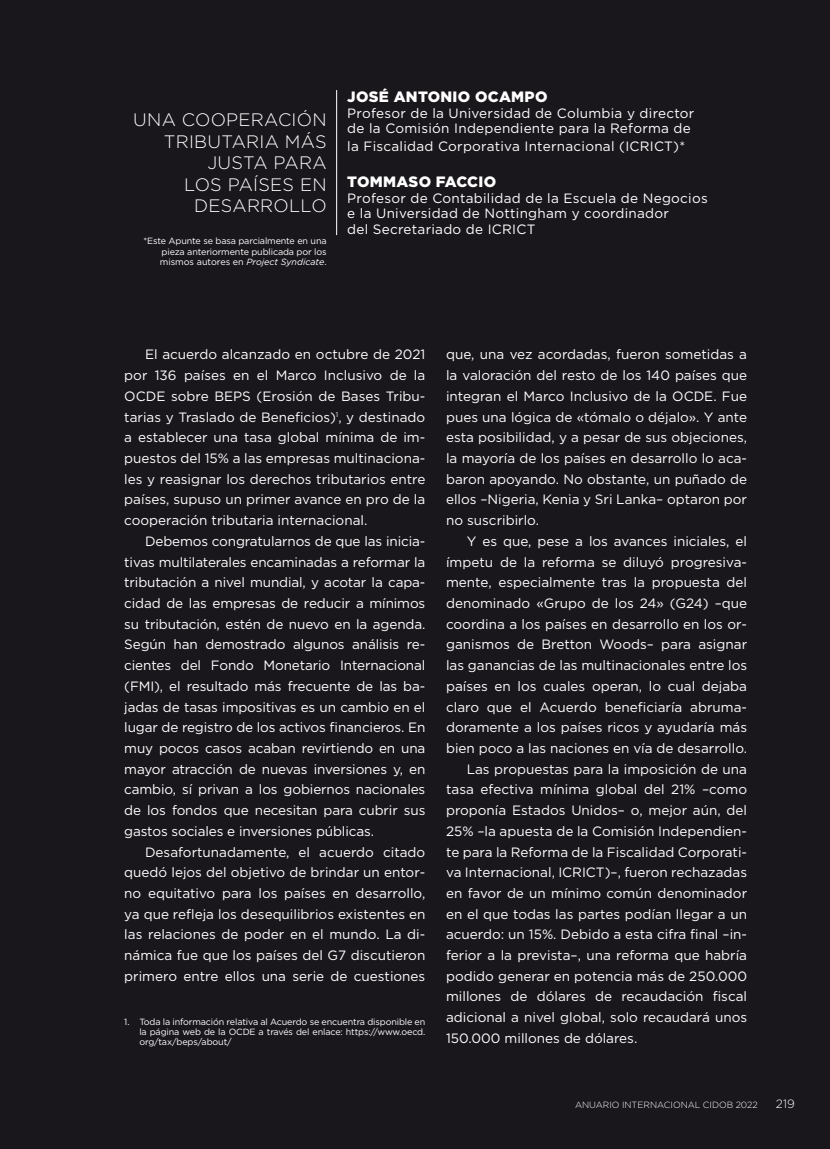
<style>
.page{position:relative;width:830px;height:1149px;background:#fff}
.page>*{position:absolute;margin:0;border:0;box-sizing:border-box;transform-origin:0 0}
.t1{font:300 18px/21.6px "Gotham";letter-spacing:.015em;color:#fff;text-align:right}
.t2{font:900 15px "Gotham";letter-spacing:.02em;color:#fff}
.t3{font:13.5px/20.7px "Gotham";color:#fff;text-align:justify}
.t4{font:13.5px/15.6px "Gotham";letter-spacing:.02em;color:#fff}
.t5{font:300 12px "Gotham";color:#fff}
.t6{font:9px/10.4px "Gotham";letter-spacing:-.015em;color:#fff;text-align:justify}
.t7{font:300 9px "Gotham";color:#fff}
.s1{font-style:italic}
</style>
<div class="page">
<div style="left:0;top:0;width:829px;height:1148px;background:#1a171c"></div>
<hr style="left:336px;top:90px;width:1px;height:145px;background:#fff">
<h1 class="t1" style="left:133px;top:108px;width:195px">UNA COOPERACIÓN<br>TRIBUTARIA MÁS<br>JUSTA PARA<br>LOS PAÍSES EN<br>DESARROLLO</h1>
<p class="t6" style="left:160px;top:236px;width:168px;text-indent:-16px">*Este Apunte se basa parcialmente en una pieza anteriormente publicada por los mismos autores en <span class="s1">Project Syndicate</span>.</p>
<p class="t2" style="left:347px;top:86px;width:201px">JOSÉ ANTONIO OCAMPO</p>
<p class="t4" style="left:347px;top:105px;width:348px">Profesor de la Universidad de Columbia y director de la Comisión Independiente para la Reforma de</p>
<p class="t4" style="left:347px;top:138px;width:339px">la Fiscalidad Corporativa Internacional (ICRICT)*</p>
<p class="t2" style="left:347px;top:171px;width:150px">TOMMASO FACCIO</p>
<p class="t4" style="left:347px;top:190px;width:362px">Profesor de Contabilidad de la Escuela de Negocios e la Universidad de Nottingham y coordinador<br>del Secretariado de ICRICT</p>
<p class="t3" style="left:124px;top:344px;width:302px;text-indent:21px">El acuerdo alcanzado en octubre de 2021 por 136 países en el Marco Inclusivo de la OCDE sobre BEPS (Erosión de Bases Tribu&shy;tarias y Traslado de Beneficios)<sup>1</sup>, y destinado a establecer una tasa global mínima de im&shy;puestos del 15% a las empresas multinaciona&shy;les y reasignar los derechos tributarios entre países, supuso un primer avance en pro de la cooperación tributaria internacional.</p>
<p class="t3" style="left:124px;top:530px;width:302px;text-indent:21px">Debemos congratularnos de que las inicia&shy;tivas multilaterales encaminadas a reformar la tributación a nivel mundial, y acotar la capa&shy;cidad de las empresas de reducir a mínimos su tributación, estén de nuevo en la agenda.<br>Según han demostrado algunos análisis re&shy;cientes del Fondo Monetario Internacional (FMI), el resultado más frecuente de las ba&shy;jadas de tasas impositivas es un cambio en el lugar de registro de los activos financieros. En muy pocos casos acaban revirtiendo en una mayor atracción de nuevas inversiones y, en cambio, sí privan a los gobiernos nacionales de los fondos que necesitan para cubrir sus gastos sociales e inversiones públicas.</p>
<p class="t3" style="left:124px;top:840px;width:302px;text-indent:21px">Desafortunadamente, el acuerdo citado quedó lejos del objetivo de brindar un entor&shy;no equitativo para los países en desarrollo, ya que refleja los desequilibrios existentes en las relaciones de poder en el mundo. La di&shy;námica fue que los países del G7 discutieron primero entre ellos una serie de cuestiones</p>
<p class="t6" style="left:139px;top:1015px;width:287px;text-indent:-15px">1. Toda la información relativa al Acuerdo se encuentra disponible en la página web de la OCDE a través del enlace: https://www.oecd. org/tax/beps/about/</p>
<p class="t3" style="left:446px;top:344px;width:302px">que, una vez acordadas, fueron sometidas a la valoración del resto de los 140 países que integran el Marco Inclusivo de la OCDE. Fue pues una lógica de «tómalo o déjalo». Y ante esta posibilidad, y a pesar de sus objeciones, la mayoría de los países en desarrollo lo aca&shy;baron apoyando. No obstante, un puñado de ellos –Nigeria, Kenia y Sri Lanka– optaron por no suscribirlo.</p>
<p class="t3" style="left:466px;top:530px;width:282px">Y es que, pese a los avances iniciales, el</p>
<p class="t3" style="left:446px;top:551px;width:302px">ímpetu de la reforma se diluyó progresiva-</p>
<p class="t3" style="left:446px;top:571px;width:302px">mente, especialmente tras la propuesta del</p>
<p class="t3" style="left:446px;top:592px;width:302px">denominado «Grupo de los 24» (G24) –que</p>
<p class="t3" style="left:446px;top:613px;width:302px">coordina a los países en desarrollo en los or-</p>
<p class="t3" style="left:446px;top:633px;width:302px">ganismos de Bretton Woods– para asignar</p>
<p class="t3" style="left:446px;top:654px;width:302px">las ganancias de las multinacionales entre los</p>
<p class="t3" style="left:446px;top:675px;width:302px">países en los cuales operan, lo cual dejaba</p>
<p class="t3" style="left:446px;top:696px;width:302px">claro que el Acuerdo beneficiaría abruma-</p>
<p class="t3" style="left:446px;top:716px;width:302px">doramente a los países ricos y ayudaría más</p>
<p class="t3" style="left:446px;top:737px;width:302px">bien poco a las naciones en vía de desarrollo.</p>
<p class="t3" style="left:466px;top:758px;width:282px">Las propuestas para la imposición de una</p>
<p class="t3" style="left:446px;top:778px;width:302px">tasa efectiva mínima global del 21% –como</p>
<p class="t3" style="left:446px;top:799px;width:302px">proponía Estados Unidos– o, mejor aún, del</p>
<p class="t3" style="left:446px;top:820px;width:302px">25% –la apuesta de la Comisión Independien-</p>
<p class="t3" style="left:446px;top:840px;width:302px">te para la Reforma de la Fiscalidad Corporati-</p>
<p class="t3" style="left:446px;top:861px;width:302px">va Internacional, ICRICT)–, fueron rechazadas</p>
<p class="t3" style="left:446px;top:882px;width:302px">en favor de un mínimo común denominador</p>
<p class="t3" style="left:446px;top:902px;width:302px">en el que todas las partes podían llegar a un</p>
<p class="t3" style="left:446px;top:923px;width:302px">acuerdo: un 15%. Debido a esta cifra final –in-</p>
<p class="t3" style="left:446px;top:944px;width:302px">ferior a la prevista–, una reforma que habría</p>
<p class="t3" style="left:446px;top:965px;width:302px">podido generar en potencia más de 250.000</p>
<p class="t3" style="left:446px;top:985px;width:302px">millones de dólares de recaudación fiscal</p>
<p class="t3" style="left:446px;top:1006px;width:302px">adicional a nivel global, solo recaudará unos</p>
<p class="t3" style="left:446px;top:1027px;width:193px">150.000 millones de dólares.</p>
<p class="t7" style="left:574px;top:1098px;width:184px">ANUARIO INTERNACIONAL CIDOB 2022</p>
<p class="t5" style="left:775px;top:1095px;width:20px">219</p>
</div>
